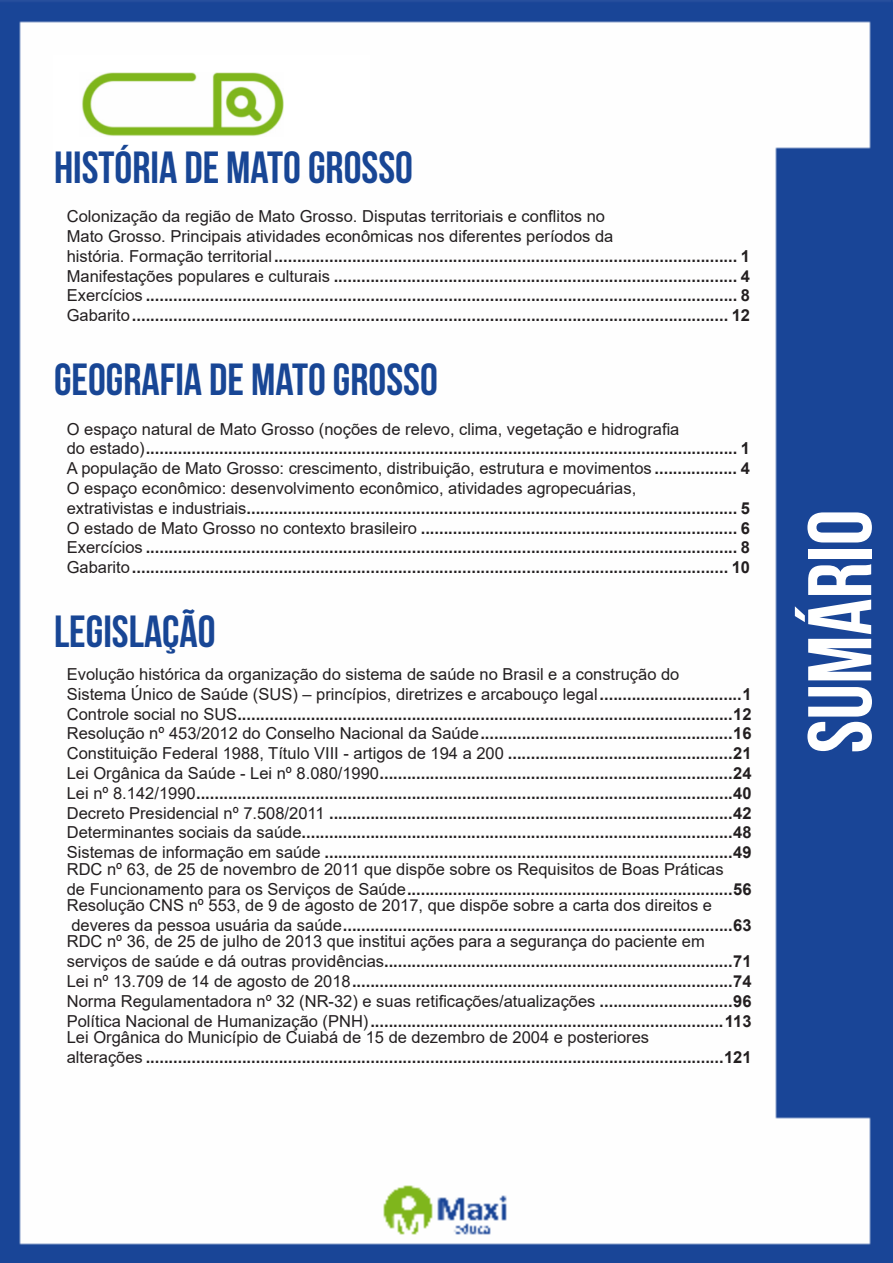
<style>
.page{position:relative;width:893px;height:1263px;background:#fff}
.page>*{position:absolute;margin:0;border:0;box-sizing:border-box;transform-origin:0 0}
.t1{font:700 90px "Bebas Neue";color:#fff}
.t2{font:700 45px "Bebas Neue";color:#184695}
.CAIXINHAS{font:700 16.5px "Arial";color:#231f20}
.Tabulação_foda{font:700 16.5px "Arial";color:#231f20}
.CAIXINHAS-2{font:16.5px "Arial";color:#231f20}
.Tabulação_foda-2{font:16.5px "Arial";color:#231f20}
.s1{font-weight:400}
.s2{font-weight:700}
</style>
<div class="page">
<img style="left:0;top:0;width:893px;height:1263px">
<div style="left:53px;top:55px;width:317px;height:121px;background:#fff"></div>
<img style="left:82px;top:72px;width:201px;height:64px">
<p class="t2" style="left:54px;top:142px;width:360px">HISTÓRIA DE MATO GROSSO</p>
<p class="Tabulação_foda-2" style="left:67px;top:205px;width:540px">Colonização da região de Mato Grosso. Disputas territoriais e conflitos no</p>
<p class="Tabulação_foda-2" style="left:67px;top:225px;width:548px">Mato Grosso. Principais atividades econômicas nos diferentes períodos da</p>
<p class="Tabulação_foda" style="left:67px;top:244px;width:685px"><span class="s1">história. Formação territorial</span>..................................................................................................... 1</p>
<p class="Tabulação_foda" style="left:67px;top:264px;width:685px"><span class="s1">Manifestações populares e culturais</span> ........................................................................................ 4</p>
<p class="Tabulação_foda" style="left:67px;top:284px;width:685px"><span class="s1">Exercícios</span> ................................................................................................................................. 8</p>
<p class="Tabulação_foda" style="left:67px;top:304px;width:685px"><span class="s1">Gabarito</span>.................................................................................................................................. 12</p>
<p class="t2" style="left:54px;top:355px;width:385px">GEOGRAFIA DE MATO GROSSO</p>
<p class="Tabulação_foda-2" style="left:67px;top:417px;width:614px">O espaço natural de Mato Grosso (noções de relevo, clima, vegetação e hidrografia</p>
<p class="Tabulação_foda" style="left:67px;top:437px;width:685px"><span class="s1">do estado)</span>................................................................................................................................. 1</p>
<p class="Tabulação_foda-2" style="left:67px;top:457px;width:685px">A população de Mato Grosso: crescimento, distribuição, estrutura e movimentos <span class="s2">.................. 4</span></p>
<p class="Tabulação_foda-2" style="left:67px;top:477px;width:571px">O espaço econômico: desenvolvimento econômico, atividades agropecuárias,</p>
<p class="Tabulação_foda" style="left:67px;top:496px;width:685px"><span class="s1">extrativistas e industriais</span>........................................................................................................... 5</p>
<p class="Tabulação_foda" style="left:67px;top:516px;width:685px"><span class="s1">O estado de Mato Grosso no contexto brasileiro</span> ..................................................................... 6</p>
<p class="Tabulação_foda" style="left:67px;top:536px;width:685px"><span class="s1">Exercícios</span> ................................................................................................................................. 8</p>
<p class="Tabulação_foda" style="left:67px;top:556px;width:685px"><span class="s1">Gabarito</span>.................................................................................................................................. 10</p>
<p class="t2" style="left:54px;top:607px;width:163px">LEGISLAÇÃO</p>
<p class="CAIXINHAS-2" style="left:67px;top:663px;width:614px">Evolução histórica da organização do sistema de saúde no Brasil e a construção do</p>
<p class="CAIXINHAS-2" style="left:67px;top:683px;width:686px">Sistema Único de Saúde (SUS) – princípios, diretrizes e arcabouço legal<span class="s2">...............................1</span></p>
<p class="CAIXINHAS" style="left:67px;top:702px;width:686px"><span class="s1">Controle social no SUS</span>............................................................................................................12</p>
<p class="CAIXINHAS" style="left:67px;top:722px;width:686px"><span class="s1">Resolução nº 453/2012 do Conselho Nacional da Saúde</span>.......................................................16</p>
<p class="CAIXINHAS-2" style="left:67px;top:742px;width:686px">Constituição Federal 1988, Título VIII - artigos de 194 a 200 <span class="s2">.................................................21</span></p>
<p class="CAIXINHAS" style="left:67px;top:762px;width:686px"><span class="s1">Lei Orgânica da Saúde - Lei nº 8.080/1990</span>.............................................................................24</p>
<p class="CAIXINHAS" style="left:67px;top:781px;width:686px"><span class="s1">Lei nº 8.142/1990</span>.....................................................................................................................40</p>
<p class="CAIXINHAS" style="left:67px;top:801px;width:686px"><span class="s1">Decreto Presidencial nº 7.508/2011</span> ........................................................................................42</p>
<p class="CAIXINHAS" style="left:67px;top:821px;width:686px"><span class="s1">Determinantes sociais da saúde</span>..............................................................................................48</p>
<p class="CAIXINHAS" style="left:67px;top:841px;width:686px"><span class="s1">Sistemas de informação em saúde</span> .........................................................................................49</p>
<p class="CAIXINHAS-2" style="left:67px;top:858px;width:658px">RDC nº 63, de 25 de novembro de 2011 que dispõe sobre os Requisitos de Boas Práticas</p>
<p class="CAIXINHAS" style="left:67px;top:877px;width:686px"><span class="s1">de Funcionamento para os Serviços de Saúde</span>.......................................................................56</p>
<p class="CAIXINHAS-2" style="left:67px;top:894px;width:647px">Resolução CNS nº 553, de 9 de agosto de 2017, que dispõe sobre a carta dos direitos e</p>
<p class="CAIXINHAS" style="left:71px;top:913px;width:682px"><span class="s1">deveres da pessoa usuária da saúde</span>.....................................................................................63</p>
<p class="CAIXINHAS-2" style="left:67px;top:930px;width:639px">RDC nº 36, de 25 de julho de 2013 que institui ações para a segurança do paciente em</p>
<p class="CAIXINHAS" style="left:67px;top:950px;width:686px"><span class="s1">serviços de saúde e dá outras providências</span>............................................................................71</p>
<p class="CAIXINHAS" style="left:67px;top:969px;width:686px"><span class="s1">Lei nº 13.709 de 14 de agosto de 2018</span>...................................................................................74</p>
<p class="CAIXINHAS-2" style="left:67px;top:990px;width:686px">Norma Regulamentadora nº 32 (NR-32) e suas retificações/atualizações <span class="s2">.............................96</span></p>
<p class="CAIXINHAS" style="left:67px;top:1009px;width:686px"><span class="s1">Política Nacional de Humanização (PNH)</span>.............................................................................113</p>
<p class="CAIXINHAS-2" style="left:67px;top:1026px;width:584px">Lei Orgânica do Município de Cuiabá de 15 de dezembro de 2004 e posteriores</p>
<p class="CAIXINHAS" style="left:67px;top:1045px;width:686px"><span class="s1">alterações</span> ..............................................................................................................................121</p>
<h1 class="t1" style="left:791px;top:753px;width:245px;rotate:-90deg">SUMÁRIO</h1>
</div>
